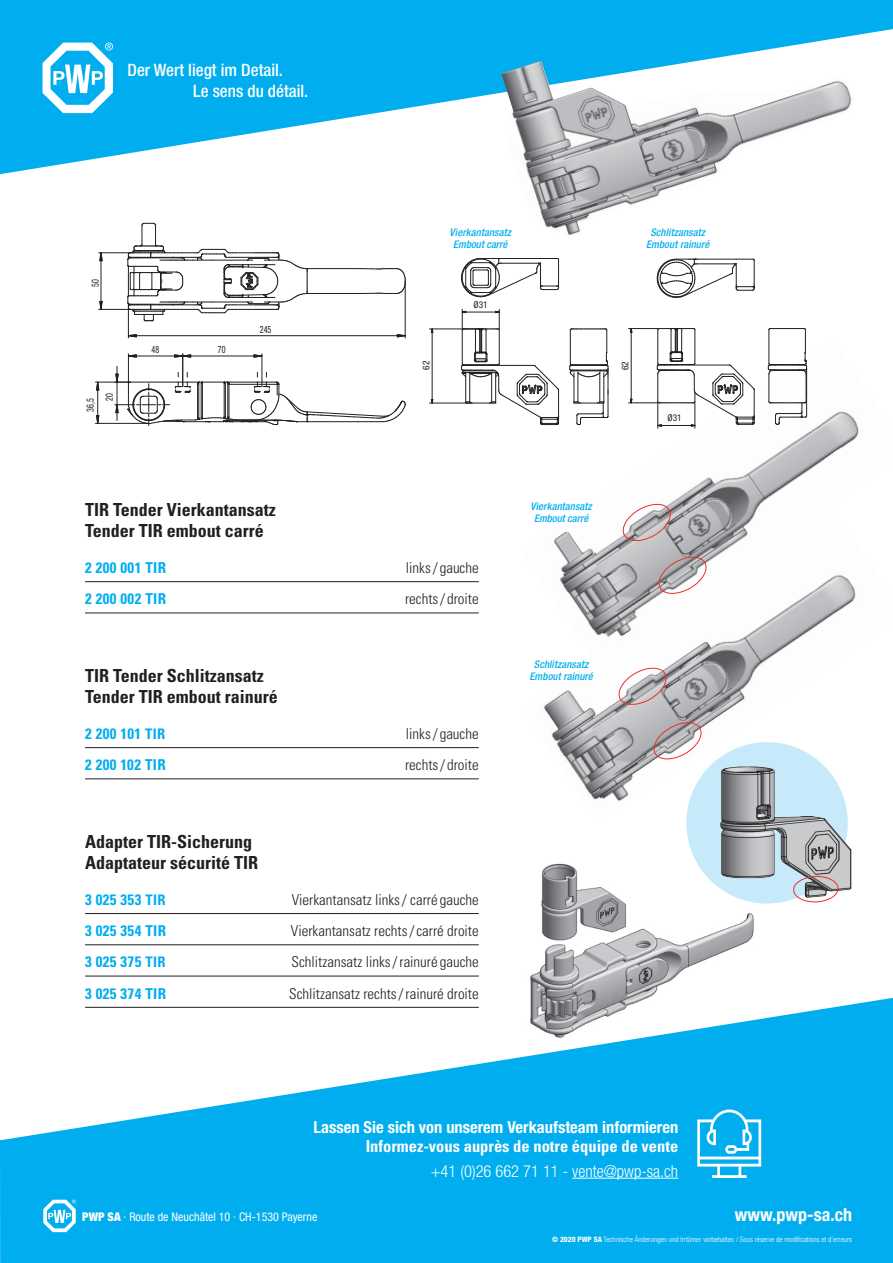
<style>
.page{position:relative;width:893px;height:1263px;background:#fff}
.page>*{position:absolute;margin:0;border:0;box-sizing:border-box;transform-origin:0 0}
.t1{font:700 condensed 18px/21.6px "Univers LT Std";color:#231f20}
.t2{font:700 condensed 18px "Helvetica Neue";color:#fff}
.t3{font:500 condensed 17.1px/20.5px "Helvetica Neue LT Pro";color:#fff}
.t4{font:700 condensed 16.5px "Helvetica Neue";color:#fff}
.t5{font:700 condensed 16.5px "Univers LT Std";color:#fff}
.t6{font:300 condensed 16.5px "Helvetica Neue";color:#fff}
.t7{font:300 condensed 15px "Univers LT Std";color:#231f20}
.t8{font:700 condensed 15px "Univers LT Std";letter-spacing:.025em;color:#00aeef}
.t9{font:condensed 12px "Helvetica Neue";color:#fff}
.t10{font:italic 500 condensed 10.5px/12px "Helvetica Neue LT Pro";letter-spacing:.01em;color:#00aeef;text-align:center}
.t11{font:condensed 10.05px/18.9px "Helvetica Neue";color:#231f20;scale:.8 1}
.t12{font:condensed 9.3px "Helvetica Neue";color:#231f20}
.t13{font:300 condensed 7.5px "Helvetica Neue LT Pro";color:#fff}
.s1{font-size:14.55px}
.s2{font-weight:900}
.s3{font-weight:800}
</style>
<div class="page">
<svg style="left:0;top:997px;width:893px;height:266px;fill:#00aeef"></svg>
<hr style="left:572px;top:1178px;width:106px;height:1px;background:#fff">
<svg style="left:697px;top:1109px;width:64px;height:69px"></svg>
<svg style="left:43px;top:1200px;width:33px;height:32px"></svg>
<svg style="left:0;top:0;width:893px;height:175px;fill:#00aeef"></svg>
<img style="left:503px;top:842px;width:299px;height:207px">
<img style="left:501px;top:61px;width:361px;height:175px">
<img style="left:542px;top:340px;width:317px;height:163px">
<svg style="left:620px;top:502px;width:53px;height:1px"></svg>
<img style="left:544px;top:503px;width:312px;height:298px">
<svg style="left:616px;top:665px;width:53px;height:42px"></svg>
<svg style="left:651px;top:720px;width:53px;height:42px"></svg>
<div style="left:686px;top:742px;width:162px;height:161px;background:#c6eafa;border-radius:50%"></div>
<img style="left:715px;top:762px;width:137px;height:136px">
<svg style="left:793px;top:876px;width:45px;height:27px"></svg>
<hr style="left:307px;top:293px;width:47px;height:1px;background:#231f20">
<hr style="left:307px;top:268px;width:47px;height:1px;background:#231f20">
<svg style="left:354px;top:268px;width:52px;height:26px"></svg>
<svg style="left:128px;top:223px;width:180px;height:98px"></svg>
<svg style="left:99px;top:252px;width:4px;height:9px"></svg>
<svg style="left:99px;top:301px;width:4px;height:8px"></svg>
<hr style="left:101px;top:261px;width:1px;height:40px;background:#231f20">
<hr style="left:99px;top:253px;width:31px;height:1px;background:#231f20">
<hr style="left:99px;top:309px;width:31px;height:1px;background:#231f20">
<svg style="left:127px;top:334px;width:10px;height:3px"></svg>
<svg style="left:397px;top:334px;width:8px;height:3px"></svg>
<hr style="left:136px;top:335px;width:261px;height:1px;background:#231f20">
<hr style="left:128px;top:308px;width:1px;height:30px;background:#231f20">
<hr style="left:405px;top:281px;width:1px;height:57px;background:#231f20">
<svg style="left:96px;top:381px;width:3px;height:42px"></svg>
<hr style="left:95px;top:382px;width:35px;height:1px;background:#231f20">
<hr style="left:95px;top:423px;width:54px;height:1px;background:#231f20">
<svg style="left:115px;top:366px;width:291px;height:60px"></svg>
<svg style="left:127px;top:354px;width:10px;height:4px"></svg>
<hr style="left:136px;top:356px;width:39px;height:1px;background:#231f20">
<hr style="left:128px;top:354px;width:1px;height:30px;background:#231f20">
<svg style="left:174px;top:354px;width:17px;height:4px"></svg>
<svg style="left:253px;top:354px;width:9px;height:4px"></svg>
<hr style="left:191px;top:356px;width:63px;height:1px;background:#231f20">
<hr style="left:262px;top:354px;width:1px;height:33px;background:#231f20">
<hr style="left:182px;top:354px;width:1px;height:33px;background:#231f20">
<svg style="left:569px;top:329px;width:40px;height:96px"></svg>
<svg style="left:461px;top:258px;width:98px;height:39px"></svg>
<hr style="left:432px;top:332px;width:1px;height:67px;background:#231f20">
<hr style="left:429px;top:403px;width:41px;height:1px;background:#231f20">
<hr style="left:429px;top:329px;width:52px;height:1px;background:#231f20">
<svg style="left:461px;top:309px;width:98px;height:116px"></svg>
<svg style="left:768px;top:328px;width:39px;height:97px"></svg>
<hr style="left:631px;top:332px;width:1px;height:67px;background:#231f20">
<hr style="left:628px;top:328px;width:30px;height:1px;background:#231f20">
<hr style="left:628px;top:402px;width:30px;height:1px;background:#231f20">
<svg style="left:657px;top:328px;width:98px;height:100px"></svg>
<svg style="left:657px;top:259px;width:98px;height:39px"></svg>
<hr style="left:85px;top:581px;width:394px;height:1px;background:#231f20">
<hr style="left:85px;top:613px;width:394px;height:1px;background:#231f20">
<hr style="left:85px;top:747px;width:394px;height:1px;background:#231f20">
<hr style="left:85px;top:779px;width:394px;height:1px;background:#231f20">
<hr style="left:85px;top:913px;width:394px;height:1px;background:#231f20">
<hr style="left:85px;top:944px;width:394px;height:1px;background:#231f20">
<hr style="left:85px;top:976px;width:394px;height:1px;background:#231f20">
<hr style="left:85px;top:1007px;width:394px;height:1px;background:#231f20">
<svg style="left:43px;top:43px;width:70px;height:70px"></svg>
<p class="t3" style="left:193px;top:60px;width:117px;text-indent:-66px">Der Wert liegt im Detail.<br>Le sens du détail.</p>
<p class="t11" style="left:86px;top:287px;width:11px;rotate:-90deg">50</p>
<p class="t11" style="left:81px;top:401px;width:11px;text-indent:-11px;rotate:-90deg">36,5<br>20</p>
<p class="t11" style="left:152px;top:339px;width:11px">48</p>
<p class="t11" style="left:218px;top:339px;width:11px">70</p>
<p class="t11" style="left:260px;top:320px;width:16px">245</p>
<p class="t12" style="left:421px;top:370px;width:10px;rotate:-90deg">62</p>
<p class="t10" style="left:450px;top:226px;width:63px">Vierkantansatz<br>Embout carré</p>
<p class="t12" style="left:474px;top:300px;width:16px">Ø31</p>
<p class="t10" style="left:646px;top:226px;width:65px">Schlitzansatz<br>Embout rainuré</p>
<p class="t12" style="left:620px;top:370px;width:10px;rotate:-90deg">62</p>
<p class="t12" style="left:668px;top:412px;width:16px">Ø31</p>
<p class="t1" style="left:85px;top:499px;width:192px">TIR Tender Vierkantansatz<br>Tender TIR embout carré</p>
<p class="t8" style="left:85px;top:558px;width:83px">2 200 001 TIR</p>
<p class="t7" style="left:406px;top:559px;width:74px">links/ gauche</p>
<p class="t8" style="left:85px;top:590px;width:83px">2 200 002 TIR</p>
<p class="t7" style="left:405px;top:590px;width:75px">rechts/ droite</p>
<p class="t1" style="left:85px;top:664px;width:194px">TIR Tender Schlitzansatz<br>Tender TIR embout rainuré</p>
<p class="t8" style="left:85px;top:724px;width:82px">2 200 101 <span class="s1">TIR</span></p>
<p class="t7" style="left:406px;top:725px;width:74px">links/ gauche</p>
<p class="t8" style="left:85px;top:756px;width:82px">2 200 102 TIR</p>
<p class="t7" style="left:405px;top:756px;width:75px">rechts/ droite</p>
<p class="t1" style="left:85px;top:830px;width:174px">Adapter TIR-Sicherung<br>Adaptateur sécurité TIR</p>
<p class="t8" style="left:85px;top:890px;width:82px">3 025 353 <span class="s1">TIR</span></p>
<p class="t7" style="left:292px;top:890px;width:188px">Vierkantansatz links/ carré gauche</p>
<p class="t8" style="left:85px;top:921px;width:83px">3 025 354 TIR</p>
<p class="t7" style="left:291px;top:922px;width:189px">Vierkantansatz rechts/carré droite</p>
<p class="t8" style="left:85px;top:953px;width:82px">3 025 375 <span class="s1">TIR</span></p>
<p class="t7" style="left:292px;top:953px;width:189px">Schlitzansatz links/rainuré gauche</p>
<p class="t8" style="left:85px;top:984px;width:83px">3 025 374 TIR</p>
<p class="t7" style="left:289px;top:984px;width:191px">Schlitzansatz rechts/rainuré droite</p>
<p class="t10" style="left:530px;top:500px;width:63px">Vierkantansatz<br>Embout carré</p>
<p class="t10" style="left:529px;top:658px;width:65px">Schlitzansatz<br>Embout rainuré</p>
<p class="t4" style="left:314px;top:1117px;width:366px">Lassen Sie sich von unserem Verkaufsteam informieren</p>
<p class="t5" style="left:366px;top:1136px;width:314px">Informez-vous auprès de notre équipe de vente</p>
<p class="t6" style="left:431px;top:1161px;width:249px">+41 (0)26 662 71 11 - vente@pwp-sa.ch</p>
<p class="t9" style="left:82px;top:1209px;width:237px"><span class="s2">PWP SA</span> · Route de Neuchâtel 10 · CH-1530 Payerne</p>
<p class="t2" style="left:735px;top:1203px;width:119px">www.pwp-sa.ch</p>
<p class="t13" style="left:552px;top:1235px;width:302px"><span class="s3">© 2020 PWP SA</span> Technische Änderungen und Irrtümer vorbehalten / Sous réserve de modifications et d’erreurs</p>
</div>
